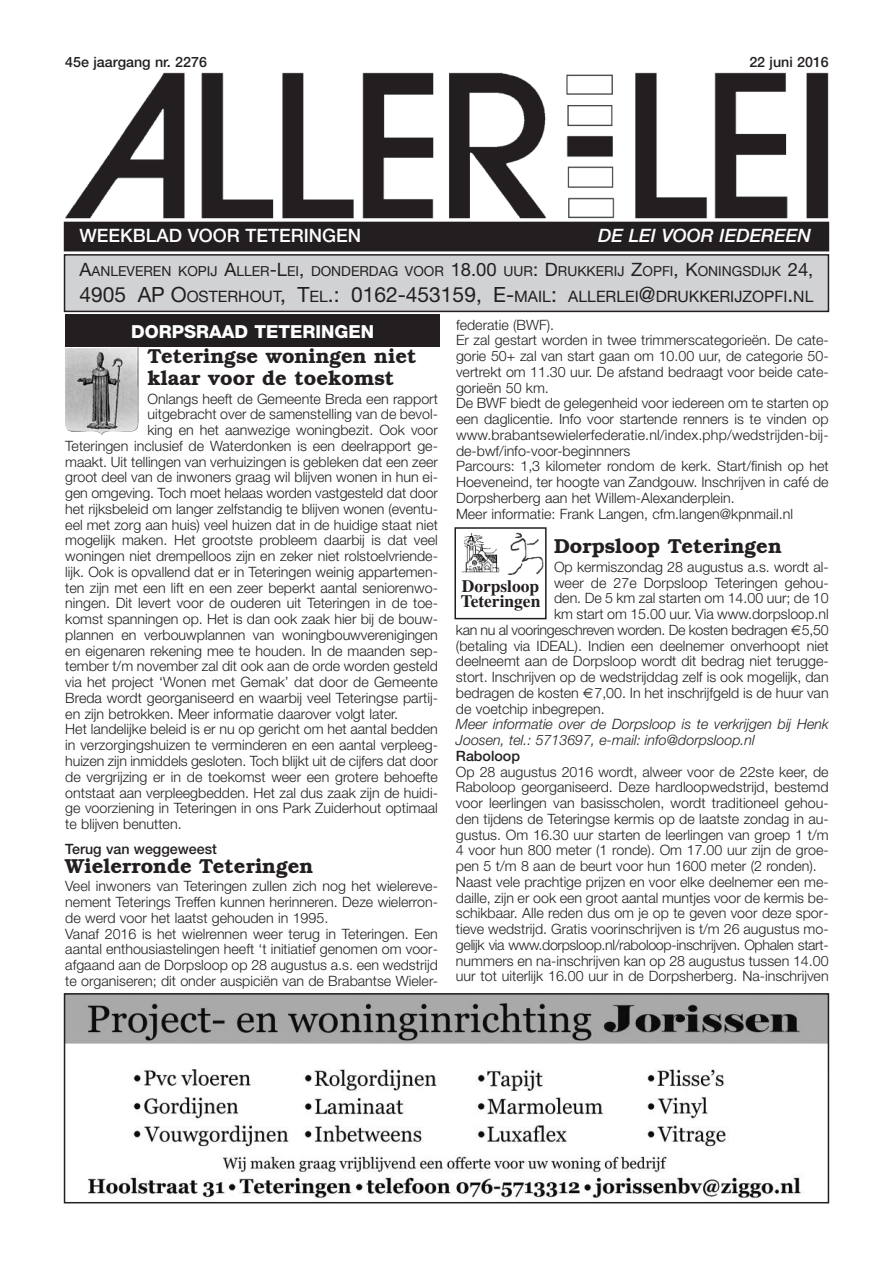
<style>
.page{position:relative;width:893px;height:1263px;background:#fff}
.page>*{position:absolute;margin:0;border:0;box-sizing:border-box;transform-origin:0 0}
.t1{font:600 20.25px/21.8px "Bookman";color:#231f20}
.t2{font:500 18.45px "Helvetica Neue";color:#fff}
.t3{font:italic 500 18.45px "Helvetica Neue";color:#fff}
.t4{font:800 18px "Helvetica Neue";color:#fff}
.t5{font:700 17.4px/14.5px "Times";color:#231f20}
.t6{font:15.75px "Helvetica Neue";color:#231f20}
.t7{font:300 14.25px/15.8px "Helvetica Neue";color:#231f20}
.t8{font:italic 300 14.25px/15.8px "Helvetica Neue";color:#231f20}
.t9{font:500 14.25px "Helvetica Neue";color:#231f20}
.t10{font:300 14.25px "Helvetica Neue";letter-spacing:-.02em;color:#231f20}
.t11{font:13.8px "Helvetica Neue";color:#231f20}
.s1{font-size:18.45px}
.s2{font-size:21px}
</style>
<div class="page">
<img style="left:65px;top:72px;width:764px;height:147px">
<div style="left:65px;top:223px;width:763px;height:27px;background:#231f20"></div>
<div style="left:64px;top:222px;width:765px;height:29px;border:2px solid #231f20"></div>
<div style="left:65px;top:255px;width:763px;height:56px;background:#d1d2d4"></div>
<div style="left:64px;top:254px;width:765px;height:58px;border:2px solid #231f20"></div>
<img style="left:65px;top:347px;width:74px;height:89px">
<div style="left:66px;top:315px;width:374px;height:32px;background:#231f20"></div>
<img style="left:67px;top:996px;width:759px;height:203px">
<div style="left:64px;top:993px;width:765px;height:210px;border:2px solid #231f20"></div>
<div style="left:454px;top:527px;width:93px;height:92px;border:2px solid #231f20"></div>
<svg style="left:507px;top:560px;width:37px;height:15px"></svg>
<img style="left:507px;top:532px;width:36px;height:42px">
<img style="left:461px;top:534px;width:39px;height:38px">
<p class="t9" style="left:65px;top:57px;width:143px">45e jaargang nr. 2276</p>
<p class="t9" style="left:749px;top:57px;width:81px">22 juni 2016</p>
<p class="t2" style="left:80px;top:229px;width:283px">WEEKBLAD VOOR TETERINGEN</p>
<p class="t3" style="left:598px;top:229px;width:214px">DE LEI VOOR IEDEREEN</p>
<p class="t11" style="left:80px;top:266px;width:735px"><span class="s1">A</span>ANLEVEREN KOPIJ <span class="s1">A</span>LLER<span class="s1">-L</span>EI<span class="s1">,</span> DONDERDAG VOOR <span class="s1">18.00</span> UUR<span class="s1">: D</span>RUKKERIJ <span class="s1">Z</span>OPFI<span class="s1">, K</span>ONINGSDIJK <span class="s1">24,</span></p>
<p class="t6" style="left:80px;top:290px;width:735px"><span class="s2">4905 AP O</span>OSTERHOUT<span class="s2">, T</span>EL<span class="s2">.: 0162-453159, E-</span>MAIL<span class="s2">:</span> ALLERLEI<span class="s2">@</span>DRUKKERIJZOPFI<span class="s2">.</span>NL</p>
<p class="t4" style="left:131px;top:325px;width:244px">DORPSRAAD TETERINGEN</p>
<h1 class="t1" style="left:148px;top:345px;width:270px">Teteringse woningen niet klaar voor de toekomst</h1>
<p class="t7" style="left:148px;top:392px;width:292px">Onlangs heeft de Gemeente Breda een rapport</p>
<p class="t7" style="left:148px;top:408px;width:292px">uitgebracht over de samenstelling van de bevol-</p>
<p class="t7" style="left:148px;top:424px;width:292px">king en het aanwezige woningbezit. Ook voor</p>
<p class="t7" style="left:65px;top:439px;width:374px">Teteringen inclusief de Waterdonken is een deelrapport ge-</p>
<p class="t7" style="left:65px;top:455px;width:374px">maakt. Uit tellingen van verhuizingen is gebleken dat een zeer</p>
<p class="t7" style="left:65px;top:471px;width:374px">groot deel van de inwoners graag wil blijven wonen in hun ei-</p>
<p class="t7" style="left:65px;top:487px;width:374px">gen omgeving. Toch moet helaas worden vastgesteld dat door</p>
<p class="t7" style="left:65px;top:502px;width:374px">het rijksbeleid om langer zelfstandig te blijven wonen (eventu-</p>
<p class="t7" style="left:65px;top:518px;width:374px">eel met zorg aan huis) veel huizen dat in de huidige staat niet</p>
<p class="t7" style="left:65px;top:534px;width:374px">mogelijk maken. Het grootste probleem daarbij is dat veel</p>
<p class="t7" style="left:65px;top:550px;width:374px">woningen niet drempelloos zijn en zeker niet rolstoelvriende-</p>
<p class="t7" style="left:65px;top:565px;width:374px">lijk. Ook is opvallend dat er in Teteringen weinig appartemen-</p>
<p class="t7" style="left:65px;top:581px;width:374px">ten zijn met een lift en een zeer beperkt aantal seniorenwo-</p>
<p class="t7" style="left:65px;top:597px;width:374px">ningen. Dit levert voor de ouderen uit Teteringen in de toe-</p>
<p class="t7" style="left:65px;top:613px;width:374px">komst spanningen op. Het is dan ook zaak hier bij de bouw-</p>
<p class="t7" style="left:65px;top:628px;width:374px">plannen en verbouwplannen van woningbouwverenigingen</p>
<p class="t7" style="left:65px;top:644px;width:374px">en eigenaren rekening mee te houden. In de maanden sep-</p>
<p class="t7" style="left:65px;top:660px;width:374px">tember t/m november zal dit ook aan de orde worden gesteld</p>
<p class="t7" style="left:65px;top:676px;width:374px">via het project ‘Wonen met Gemak’ dat door de Gemeente</p>
<p class="t7" style="left:65px;top:691px;width:374px">Breda wordt georganiseerd en waarbij veel Teteringse partij-</p>
<p class="t7" style="left:65px;top:707px;width:334px">en zijn betrokken. Meer informatie daarover volgt later.</p>
<p class="t7" style="left:65px;top:723px;width:374px">Het landelijke beleid is er nu op gericht om het aantal bedden</p>
<p class="t7" style="left:65px;top:739px;width:374px">in verzorgingshuizen te verminderen en een aantal verpleeg-</p>
<p class="t7" style="left:65px;top:754px;width:374px">huizen zijn inmiddels gesloten. Toch blijkt uit de cijfers dat door</p>
<p class="t7" style="left:65px;top:770px;width:374px">de vergrijzing er in de toekomst weer een grotere behoefte</p>
<p class="t7" style="left:65px;top:786px;width:374px">ontstaat aan verpleegbedden. Het zal dus zaak zijn de huidi-</p>
<p class="t7" style="left:65px;top:802px;width:374px">ge voorziening in Teteringen in ons Park Zuiderhout optimaal</p>
<p class="t7" style="left:65px;top:817px;width:118px">te blijven benutten.</p>
<p class="t9" style="left:65px;top:843px;width:153px">Terug van weggeweest</p>
<h1 class="t1" style="left:65px;top:855px;width:250px">Wielerronde Teteringen</h1>
<p class="t7" style="left:65px;top:880px;width:374px">Veel inwoners van Teteringen zullen zich nog het wielereve&shy;nement Teterings Treffen kunnen herinneren. Deze wielerron&shy;de werd voor het laatst gehouden in 1995.<br>Vanaf 2016 is het wielrennen weer terug in Teteringen. Een aantal enthousiastelingen heeft ‘t initiatief genomen om voor&shy;afgaand aan de Dorpsloop op 28 augustus a.s. een wedstrijd te organiseren; dit onder auspiciën van de Brabantse Wieler-</p>
<p class="t7" style="left:456px;top:318px;width:374px">federatie (BWF).<br>Er zal gestart worden in twee trimmerscategorieën. De cate&shy;gorie 50+ zal van start gaan om 10.00 uur, de categorie 50- vertrekt om 11.30 uur. De afstand bedraagt voor beide cate&shy;gorieën 50 km.<br>De BWF biedt de gelegenheid voor iedereen om te starten op een daglicentie. Info voor startende renners is te vinden op www.brabantsewielerfederatie.nl/index.php/wedstrijden-bij&shy;de-bwf/info-voor-beginnners<br>Parcours: 1,3 kilometer rondom de kerk. Start/finish op het Hoeveneind, ter hoogte van Zandgouw. Inschrijven in café de Dorpsherberg aan het Willem-Alexanderplein.<br>Meer informatie: Frank Langen, cfm.langen@kpnmail.nl</p>
<h1 class="t1" style="left:554px;top:535px;width:229px">Dorpsloop Teteringen</h1>
<p class="t7" style="left:554px;top:560px;width:276px">Op kermiszondag 28 augustus a.s. wordt al-</p>
<p class="t7" style="left:554px;top:576px;width:276px">weer de 27e Dorpsloop Teteringen gehou-</p>
<p class="t7" style="left:554px;top:592px;width:276px">den. De 5 km zal starten om 14.00 uur; de 10</p>
<p class="t7" style="left:554px;top:607px;width:276px">km start om 15.00 uur. Via www.dorpsloop.nl</p>
<p class="t10" style="left:456px;top:625px;width:374px">kan nu al vooringeschreven worden. De kosten bedragen 5,50</p>
<p class="t7" style="left:456px;top:639px;width:374px">(betaling via IDEAL). Indien een deelnemer onverhoopt niet</p>
<p class="t7" style="left:456px;top:655px;width:374px">deelneemt aan de Dorpsloop wordt dit bedrag niet terugge-</p>
<p class="t7" style="left:456px;top:670px;width:374px">stort. Inschrijven op de wedstrijddag zelf is ook mogelijk, dan</p>
<p class="t7" style="left:456px;top:686px;width:374px">bedragen de kosten 7,00. In het inschrijfgeld is de huur van</p>
<p class="t7" style="left:456px;top:702px;width:150px">de voetchip inbegrepen.</p>
<p class="t8" style="left:456px;top:718px;width:374px">Meer informatie over de Dorpsloop is te verkrijgen bij Henk<br>Joosen, tel.: 5713697, e-mail: info@dorpsloop.nl</p>
<p class="t9" style="left:456px;top:751px;width:66px">Raboloop</p>
<p class="t7" style="left:456px;top:765px;width:374px">Op 28 augustus 2016 wordt, alweer voor de 22ste keer, de Raboloop georganiseerd. Deze hardloopwedstrijd, bestemd voor leerlingen van basisscholen, wordt traditioneel gehou&shy;den tijdens de Teteringse kermis op de laatste zondag in au&shy;gustus. Om 16.30 uur starten de leerlingen van groep 1 t/m 4 voor hun 800 meter (1 ronde). Om 17.00 uur zijn de groe&shy;pen 5 t/m 8 aan de beurt voor hun 1600 meter (2 ronden).<br>Naast vele prachtige prijzen en voor elke deelnemer een me&shy;daille, zijn er ook een groot aantal muntjes voor de kermis be&shy;schikbaar. Alle reden dus om je op te geven voor deze spor&shy;tieve wedstrijd. Gratis voorinschrijven is t/m 26 augustus mo&shy;gelijk via www.dorpsloop.nl/raboloop-inschrijven. Ophalen start&shy;nummers en na-inschrijven kan op 28 augustus tussen 14.00 uur tot uiterlijk 16.00 uur in de Dorpsherberg. Na-inschrijven</p>
<p class="t5" style="left:461px;top:581px;width:81px">Dorpsloop<br>Teteringen</p>
</div>
